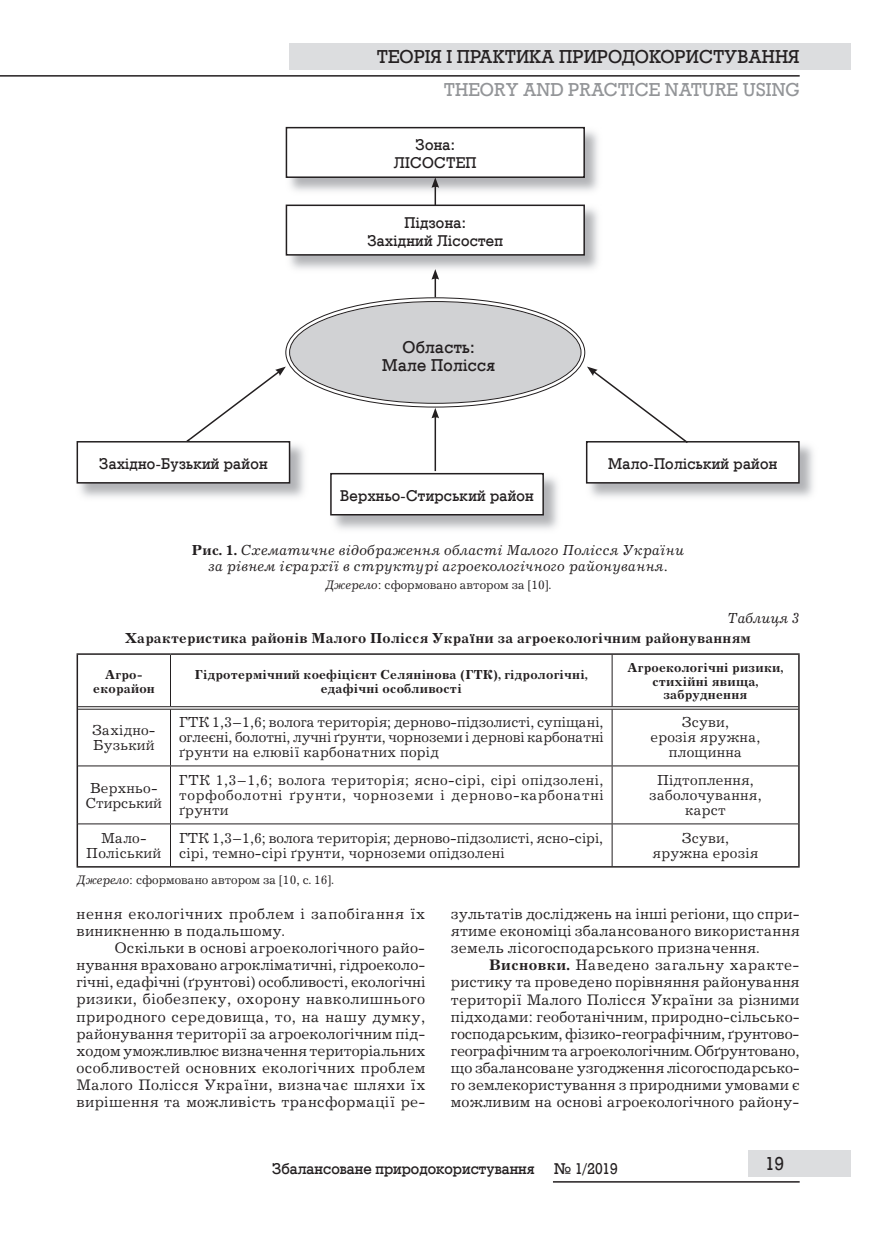
<style>
.page{position:relative;width:872px;height:1234px;background:#fff}
.page>*{position:absolute;margin:0;border:0;box-sizing:border-box;transform-origin:0 0}
.t1{font:18px "DIA Rodeo";color:#231f20}
.t2{font:18px "DIA Rodeo";color:#939598}
.t3{font:16.5px/18px "DIA Rodeo";letter-spacing:.02em;color:#231f20;text-align:center}
.t4{font:15.75px/17.1px "Journal C";letter-spacing:.015em;color:#231f20;text-align:justify}
.t5{font:15.75px/17.1px "Journal C";letter-spacing:.035em;color:#231f20}
.t6{font:15px/15px "Journal C";letter-spacing:.015em;color:#231f20;text-align:center}
.t7{font:italic 15px/15.9px "Journal C";letter-spacing:.015em;color:#231f20;text-align:center}
.t8{font:15px/18px "DIA Rodeo";letter-spacing:.02em;color:#231f20;text-align:center}
.t9{font:700 15px "Journal C";letter-spacing:.015em;color:#231f20}
.t10{font:15px "DIA Rodeo";color:#231f20}
.t11{font:700 13.5px/13.5px "Journal C";letter-spacing:.015em;color:#231f20;text-align:center}
.t12{font:12.75px "Journal C";color:#231f20}
.s1{font-weight:700;font-style:normal}
.s2{font-style:italic}
.s3{font-weight:700}
</style>
<div class="page">
<div style="left:748px;top:1149px;width:102px;height:27px;background:#dcdddf"></div>
<hr style="left:553px;top:1180px;width:246px;height:2px;background:#231f20">
<hr style="left:0;top:75px;width:799px;height:2px;background:#231f20">
<div style="left:289px;top:43px;width:561px;height:27px;background:#dcdddf"></div>
<div style="left:286px;top:127px;width:299px;height:51px;border:2px solid #231f20"></div>
<img style="left:285px;top:203px;width:313px;height:66px">
<div style="left:286px;top:205px;width:298px;height:50px;background:#fff"></div>
<div style="left:286px;top:204px;width:299px;height:51px;border:2px solid #231f20"></div>
<div style="left:288px;top:299px;width:295px;height:106px;background:#d1d2d4;border-radius:50%"></div>
<div style="left:285px;top:297px;width:300px;height:110px;border:4px solid #fff;border-radius:50%"></div>
<img style="left:585px;top:441px;width:228px;height:57px">
<div style="left:586px;top:441px;width:213px;height:41px;background:#fff"></div>
<div style="left:586px;top:441px;width:213px;height:42px;border:2px solid #231f20"></div>
<img style="left:330px;top:471px;width:228px;height:59px">
<div style="left:331px;top:473px;width:212px;height:41px;background:#fff"></div>
<div style="left:330px;top:473px;width:214px;height:42px;border:2px solid #231f20"></div>
<hr style="left:434px;top:185px;width:2px;height:20px;background:#231f20">
<svg style="left:431px;top:177px;width:8px;height:11px"></svg>
<hr style="left:434px;top:277px;width:2px;height:20px;background:#231f20">
<svg style="left:431px;top:269px;width:8px;height:10px"></svg>
<svg style="left:587px;top:366px;width:102px;height:78px"></svg>
<img style="left:76px;top:441px;width:228px;height:57px">
<svg style="left:186px;top:366px;width:100px;height:75px"></svg>
<div style="left:77px;top:441px;width:212px;height:41px;background:#fff"></div>
<div style="left:77px;top:441px;width:213px;height:42px;border:2px solid #231f20"></div>
<hr style="left:434px;top:416px;width:2px;height:55px;background:#231f20">
<svg style="left:431px;top:408px;width:8px;height:10px"></svg>
<hr style="left:170px;top:654px;width:1px;height:52px;background:#231f20">
<hr style="left:612px;top:654px;width:1px;height:52px;background:#231f20">
<hr style="left:170px;top:709px;width:1px;height:56px;background:#231f20">
<hr style="left:612px;top:709px;width:1px;height:56px;background:#231f20">
<hr style="left:78px;top:765px;width:534px;height:1px;background:#231f20">
<hr style="left:170px;top:766px;width:1px;height:57px;background:#231f20">
<hr style="left:612px;top:765px;width:186px;height:1px;background:#231f20">
<hr style="left:612px;top:766px;width:1px;height:57px;background:#231f20">
<hr style="left:78px;top:823px;width:534px;height:1px;background:#231f20">
<hr style="left:170px;top:824px;width:1px;height:41px;background:#231f20">
<hr style="left:612px;top:823px;width:186px;height:1px;background:#231f20">
<hr style="left:612px;top:824px;width:1px;height:41px;background:#231f20">
<hr style="left:78px;top:706px;width:92px;height:1px;background:#231f20">
<hr style="left:78px;top:708px;width:92px;height:1px;background:#231f20">
<hr style="left:170px;top:706px;width:442px;height:1px;background:#231f20">
<hr style="left:170px;top:708px;width:442px;height:1px;background:#231f20">
<hr style="left:612px;top:706px;width:186px;height:1px;background:#231f20">
<hr style="left:612px;top:708px;width:186px;height:1px;background:#231f20">
<hr style="left:77px;top:653px;width:93px;height:1px;background:#231f20">
<hr style="left:77px;top:654px;width:1px;height:53px;background:#231f20">
<hr style="left:170px;top:653px;width:629px;height:1px;background:#231f20">
<hr style="left:798px;top:654px;width:1px;height:53px;background:#231f20">
<hr style="left:77px;top:707px;width:1px;height:58px;background:#231f20">
<hr style="left:798px;top:707px;width:1px;height:58px;background:#231f20">
<hr style="left:77px;top:765px;width:1px;height:58px;background:#231f20">
<hr style="left:798px;top:765px;width:1px;height:58px;background:#231f20">
<hr style="left:77px;top:823px;width:1px;height:42px;background:#231f20">
<hr style="left:798px;top:823px;width:1px;height:42px;background:#231f20">
<hr style="left:77px;top:865px;width:722px;height:2px;background:#231f20">
<p class="t1" style="left:377px;top:46px;width:424px">ТЕОРІЯ І ПРАКТИКА ПРИРОДОКОРИСТУВАННЯ</p>
<p class="t2" style="left:444px;top:79px;width:357px">THEORY AND PRACTICE NATURE USING</p>
<p class="t8" style="left:394px;top:136px;width:84px">Зона:<br>ЛІСОСТЕП</p>
<p class="t8" style="left:367px;top:214px;width:137px">Підзона:<br>Західний Лісостеп</p>
<p class="t8" style="left:99px;top:455px;width:170px">Західно-Бузький район</p>
<p class="t3" style="left:382px;top:338px;width:114px">Область:<br>Мале Полісся</p>
<p class="t8" style="left:340px;top:487px;width:195px">Верхньо-Стирський район</p>
<p class="t8" style="left:608px;top:455px;width:171px">Мало-Поліський район</p>
<p class="t7" style="left:192px;top:542px;width:493px"><span class="s1">Рис. 1.</span> Схематичне відображення області Малого Полісся України за рівнем ієрархії в структурі агроекологічного районування.</p>
<p class="t12" style="left:325px;top:577px;width:227px"><span class="s2">Джерело</span>: сформовано автором за [10].</p>
<p class="t7" style="left:727px;top:610px;width:73px">Таблиця 3</p>
<p class="t9" style="left:125px;top:629px;width:627px">Характеристика районів Малого Полісся України за агроекологічним районуванням</p>
<p class="t11" style="left:93px;top:668px;width:63px">Агро&shy;екорайон</p>
<p class="t11" style="left:195px;top:668px;width:394px">Гідротермічний коефіцієнт Селянінова (ГТК), гідрологічні, едафічні особливості</p>
<p class="t11" style="left:627px;top:661px;width:157px">Агроекологічні ризики, стихійні явища, забруднення</p>
<p class="t6" style="left:92px;top:723px;width:65px;text-align:left">Західно-<br>Бузький</p>
<p class="t6" style="left:179px;top:715px;width:426px;text-align:justify">ГТК 1,3–1,6; волога територія; дерново-підзолисті, супіщані, оглеєні, болотні, лучні ґрунти, чорноземи і дернові карбонатні ґрунти на елювії карбонатних порід</p>
<p class="t6" style="left:650px;top:715px;width:111px">Зсуви,<br>ерозія яружна, площинна</p>
<p class="t6" style="left:86px;top:780px;width:78px;text-align:left">Верхньо-<br>Стирський</p>
<p class="t6" style="left:179px;top:773px;width:426px;text-align:justify">ГТК 1,3–1,6; волога територія; ясно-сірі, сірі опідзолені, торфоболотні ґрунти, чорноземи і дерново-карбонатні ґрунти</p>
<p class="t6" style="left:649px;top:773px;width:114px">Підтоплення, заболочування, карст</p>
<p class="t6" style="left:86px;top:831px;width:77px">Мало-<br>Поліський</p>
<p class="t6" style="left:179px;top:831px;width:426px;text-align:left">ГТК 1,3–1,6; волога територія; дерново-підзолисті, ясно-сірі, сірі, темно-сірі ґрунти, чорноземи опідзолені</p>
<p class="t6" style="left:652px;top:831px;width:107px">Зсуви, яружна ерозія</p>
<p class="t12" style="left:77px;top:872px;width:259px"><span class="s2">Джерело</span>: сформовано автором за [10, с. 16].</p>
<p class="t5" style="left:77px;top:905px;width:350px">нення екологічних проблем і запобігання їх виникненню в подальшому.</p>
<p class="t4" style="left:77px;top:939px;width:350px;text-indent:38px">Оскільки в основі агроекологічного райо&shy;нування враховано агрокліматичні, гідроеколо&shy;гічні, едафічні (ґрунтові) особливості, екологічні ризики, біобезпеку, охорону навколишнього природного середовища, то, на нашу думку, районування території за агроекологічним під&shy;ходом уможливлює визначення територіальних особливостей основних екологічних проблем Малого Полісся України, визначає шляхи їх вирішення та можливість трансформації ре-</p>
<p class="t4" style="left:451px;top:905px;width:350px">зультатів досліджень на інші регіони, що спри&shy;ятиме економіці збалансованого використання земель лісогосподарського призначення.</p>
<p class="t4" style="left:451px;top:956px;width:350px;text-indent:38px"><span class="s3">Висновки.</span> Наведено загальну характе&shy;ристику та проведено порівняння районування території Малого Полісся України за різними підходами: геоботанічним, природно-сільсько&shy;господарським, фізико-географічним, ґрунтово&shy;географічним та агроекологічним. Обґрунтовано, що збалансоване узгодження лісогосподарсько&shy;го землекористування з природними умовами є можливим на основі агроекологічного району-</p>
<p class="t10" style="left:272px;top:1160px;width:264px">Збалансоване природокористування</p>
<p class="t8" style="left:554px;top:1159px;width:65px">№ 1/2019</p>
<p class="t1" style="left:765px;top:1153px;width:20px">19</p>
</div>
